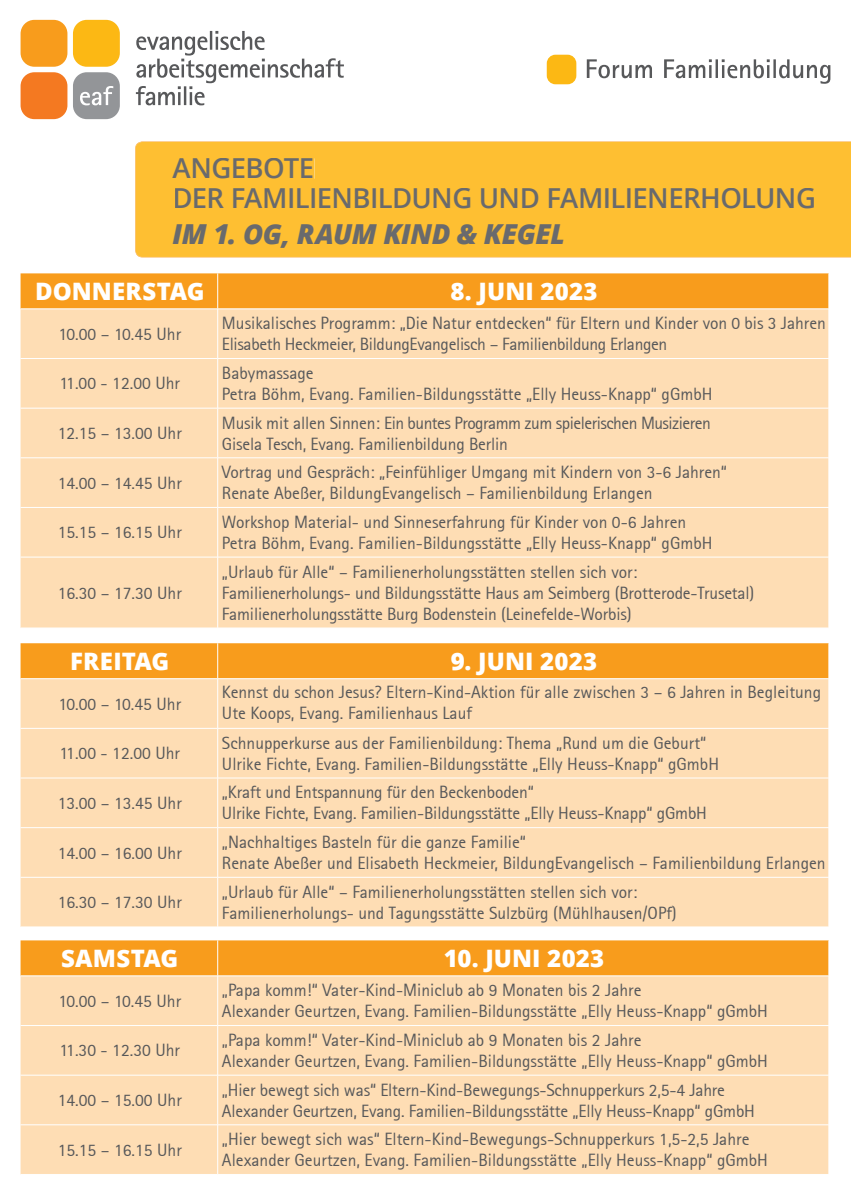
<style>
.page{position:relative;width:851px;height:1200px;background:#fff}
.page>*{position:absolute;margin:0;border:0;box-sizing:border-box;transform-origin:0 0}
.t1{font:600 27.5px/30px "Open Sans";letter-spacing:-.025em;color:#696a6d}
.t2{font:italic 800 27.5px "Open Sans";letter-spacing:-.02em;color:#696a6d}
.t3{font:800 24px "Open Sans";letter-spacing:.005em;color:#fff}
.t4{font:17.5px/21px "Rotis Sans Serif";color:#57585a}
</style>
<div class="page">
<div style="left:21px;top:273px;width:807px;height:35px;background:#f89c1c"></div>
<div style="left:21px;top:309px;width:807px;height:318px;background:#feddb4"></div>
<hr style="left:217px;top:273px;width:1px;height:35px;background:#fff">
<hr style="left:217px;top:309px;width:1px;height:49px;background:#fff">
<hr style="left:21px;top:358px;width:197px;height:1px;background:#fff">
<hr style="left:218px;top:358px;width:610px;height:1px;background:#fff">
<hr style="left:217px;top:358px;width:1px;height:50px;background:#fff">
<hr style="left:21px;top:408px;width:197px;height:1px;background:#fff">
<hr style="left:218px;top:408px;width:610px;height:1px;background:#fff">
<hr style="left:217px;top:408px;width:1px;height:49px;background:#fff">
<hr style="left:217px;top:458px;width:1px;height:49px;background:#fff">
<hr style="left:217px;top:507px;width:1px;height:50px;background:#fff">
<hr style="left:217px;top:557px;width:1px;height:70px;background:#fff">
<hr style="left:21px;top:457px;width:197px;height:1px;background:#fff">
<hr style="left:218px;top:457px;width:610px;height:1px;background:#fff">
<hr style="left:21px;top:507px;width:197px;height:1px;background:#fff">
<hr style="left:218px;top:507px;width:610px;height:1px;background:#fff">
<hr style="left:21px;top:557px;width:197px;height:1px;background:#fff">
<hr style="left:218px;top:557px;width:610px;height:1px;background:#fff">
<div style="left:21px;top:643px;width:807px;height:35px;background:#f89c1c"></div>
<div style="left:21px;top:679px;width:807px;height:247px;background:#feddb4"></div>
<hr style="left:217px;top:643px;width:1px;height:35px;background:#fff">
<hr style="left:217px;top:678px;width:1px;height:50px;background:#fff">
<hr style="left:21px;top:728px;width:197px;height:1px;background:#fff">
<hr style="left:218px;top:728px;width:610px;height:1px;background:#fff">
<hr style="left:217px;top:728px;width:1px;height:49px;background:#fff">
<hr style="left:21px;top:777px;width:197px;height:1px;background:#fff">
<hr style="left:218px;top:777px;width:610px;height:1px;background:#fff">
<hr style="left:217px;top:778px;width:1px;height:49px;background:#fff">
<hr style="left:217px;top:827px;width:1px;height:49px;background:#fff">
<hr style="left:217px;top:877px;width:1px;height:49px;background:#fff">
<hr style="left:21px;top:827px;width:197px;height:1px;background:#fff">
<hr style="left:218px;top:827px;width:610px;height:1px;background:#fff">
<hr style="left:21px;top:876px;width:197px;height:1px;background:#fff">
<hr style="left:218px;top:876px;width:610px;height:1px;background:#fff">
<div style="left:21px;top:940px;width:807px;height:35px;background:#f89c1c"></div>
<div style="left:21px;top:976px;width:807px;height:197px;background:#feddb4"></div>
<hr style="left:217px;top:940px;width:1px;height:35px;background:#fff">
<hr style="left:217px;top:975px;width:1px;height:50px;background:#fff">
<hr style="left:21px;top:1025px;width:197px;height:1px;background:#fff">
<hr style="left:218px;top:1025px;width:610px;height:1px;background:#fff">
<hr style="left:217px;top:1025px;width:1px;height:49px;background:#fff">
<hr style="left:21px;top:1074px;width:197px;height:1px;background:#fff">
<hr style="left:218px;top:1074px;width:610px;height:1px;background:#fff">
<hr style="left:217px;top:1074px;width:1px;height:50px;background:#fff">
<hr style="left:217px;top:1124px;width:1px;height:49px;background:#fff">
<hr style="left:21px;top:1124px;width:197px;height:1px;background:#fff">
<hr style="left:218px;top:1124px;width:610px;height:1px;background:#fff">
<svg style="left:136px;top:31px;width:208px;height:74px"></svg>
<svg style="left:21px;top:20px;width:46px;height:99px;background:#f79838"></svg>
<svg style="left:73px;top:20px;width:47px;height:99px;background:#d3b670"></svg>
<svg style="left:546px;top:55px;width:30px;height:29px"></svg>
<svg style="left:586px;top:59px;width:244px;height:25px"></svg>
<div style="left:135px;top:141px;width:715px;height:116px;background:#febf32"></div>
<h1 class="t1" style="left:172px;top:154px;width:645px">ANGEBOTE<br>DER FAMILIENBILDUNG UND FAMILIENERHOLUNG</h1>
<h1 class="t2" style="left:172px;top:213px;width:394px">IM 1. OG, RAUM KIND &amp; KEGEL</h1>
<h2 class="t3" style="left:35px;top:273px;width:171px">DONNERSTAG</h2>
<h2 class="t3" style="left:450px;top:273px;width:149px">8. JUNI 2023</h2>
<p class="t4" style="left:58px;top:323px;width:124px">10.00 – 10.45 Uhr</p>
<p class="t4" style="left:222px;top:312px;width:605px">Musikalisches Programm: „Die Natur entdecken“ für Eltern und Kinder von 0 bis 3 Jahren<br>Elisabeth Heckmeier, BildungEvangelisch – Familienbildung Erlangen</p>
<p class="t4" style="left:59px;top:373px;width:122px">11.00 - 12.00 Uhr</p>
<p class="t4" style="left:222px;top:362px;width:492px">Babymassage<br>Petra Böhm, Evang. Familien-Bildungsstätte „Elly Heuss-Knapp“ gGmbH</p>
<p class="t4" style="left:58px;top:422px;width:126px">12.15 – 13.00 Uhr</p>
<p class="t4" style="left:222px;top:412px;width:490px">Musik mit allen Sinnen: Ein buntes Programm zum spielerischen Musizieren<br>Gisela Tesch, Evang. Familienbildung Berlin</p>
<p class="t4" style="left:58px;top:472px;width:126px">14.00 – 14.45 Uhr</p>
<p class="t4" style="left:222px;top:461px;width:506px">Vortrag und Gespräch: „Feinfühliger Umgang mit Kindern von 3-6 Jahren“<br>Renate Abeßer, BildungEvangelisch – Familienbildung Erlangen</p>
<p class="t4" style="left:58px;top:521px;width:126px">15.15 – 16.15 Uhr</p>
<p class="t4" style="left:222px;top:511px;width:492px">Workshop Material- und Sinneserfahrung für Kinder von 0-6 Jahren<br>Petra Böhm, Evang. Familien-Bildungsstätte „Elly Heuss-Knapp“ gGmbH</p>
<p class="t4" style="left:58px;top:582px;width:126px">16.30 – 17.30 Uhr</p>
<p class="t4" style="left:222px;top:561px;width:534px">„Urlaub für Alle“ – Familienerholungsstätten stellen sich vor:<br>Familienerholungs- und Bildungsstätte Haus am Seimberg (Brotterode-Trusetal)<br>Familienerholungsstätte Burg Bodenstein (Leinefelde-Worbis)</p>
<h2 class="t3" style="left:70px;top:643px;width:101px">FREITAG</h2>
<h2 class="t3" style="left:450px;top:643px;width:148px">9. JUNI 2023</h2>
<p class="t4" style="left:58px;top:693px;width:124px">10.00 – 10.45 Uhr</p>
<p class="t4" style="left:222px;top:681px;width:600px">Kennst du schon Jesus? Eltern-Kind-Aktion für alle zwischen 3 – 6 Jahren in Begleitung<br>Ute Koops, Evang. Familienhaus Lauf</p>
<p class="t4" style="left:59px;top:742px;width:122px">11.00 - 12.00 Uhr</p>
<p class="t4" style="left:222px;top:732px;width:498px">Schnupperkurse aus der Familienbildung: Thema „Rund um die Geburt“<br>Ulrike Fichte, Evang. Familien-Bildungsstätte „Elly Heuss-Knapp“ gGmbH</p>
<p class="t4" style="left:58px;top:792px;width:126px">13.00 – 13.45 Uhr</p>
<p class="t4" style="left:222px;top:781px;width:486px">„Kraft und Entspannung für den Beckenboden“<br>Ulrike Fichte, Evang. Familien-Bildungsstätte „Elly Heuss-Knapp“ gGmbH</p>
<p class="t4" style="left:58px;top:841px;width:126px">14.00 – 16.00 Uhr</p>
<p class="t4" style="left:222px;top:831px;width:605px">„Nachhaltiges Basteln für die ganze Familie“<br>Renate Abeßer und Elisabeth Heckmeier, BildungEvangelisch – Familienbildung Erlangen</p>
<p class="t4" style="left:58px;top:891px;width:126px">16.30 – 17.30 Uhr</p>
<p class="t4" style="left:222px;top:880px;width:456px">„Urlaub für Alle“ – Familienerholungsstätten stellen sich vor:<br>Familienerholungs- und Tagungsstätte Sulzbürg (Mühlhausen/OPf)</p>
<h2 class="t3" style="left:61px;top:940px;width:119px">SAMSTAG</h2>
<h2 class="t3" style="left:443px;top:940px;width:162px">10. JUNI 2023</h2>
<p class="t4" style="left:58px;top:989px;width:124px">10.00 – 10.45 Uhr</p>
<p class="t4" style="left:222px;top:978px;width:547px">„Papa komm!“ Vater-Kind-Miniclub ab 9 Monaten bis 2 Jahre<br>Alexander Geurtzen, Evang. Familien-Bildungsstätte „Elly Heuss-Knapp“ gGmbH</p>
<p class="t4" style="left:59px;top:1039px;width:122px">11.30 - 12.30 Uhr</p>
<p class="t4" style="left:222px;top:1029px;width:547px">„Papa komm!“ Vater-Kind-Miniclub ab 9 Monaten bis 2 Jahre<br>Alexander Geurtzen, Evang. Familien-Bildungsstätte „Elly Heuss-Knapp“ gGmbH</p>
<p class="t4" style="left:58px;top:1089px;width:126px">14.00 – 15.00 Uhr</p>
<p class="t4" style="left:222px;top:1078px;width:534px">„Hier bewegt sich was“ Eltern-Kind-Bewegungs-Schnupperkurs 2,5-4 Jahre<br>Alexander Geurtzen, Evang. Familien-Bildungsstätte „Elly Heuss-Knapp“ gGmbH</p>
<p class="t4" style="left:58px;top:1138px;width:126px">15.15 – 16.15 Uhr</p>
<p class="t4" style="left:222px;top:1128px;width:547px">„Hier bewegt sich was“ Eltern-Kind-Bewegungs-Schnupperkurs 1,5-2,5 Jahre<br>Alexander Geurtzen, Evang. Familien-Bildungsstätte „Elly Heuss-Knapp“ gGmbH</p>
</div>
